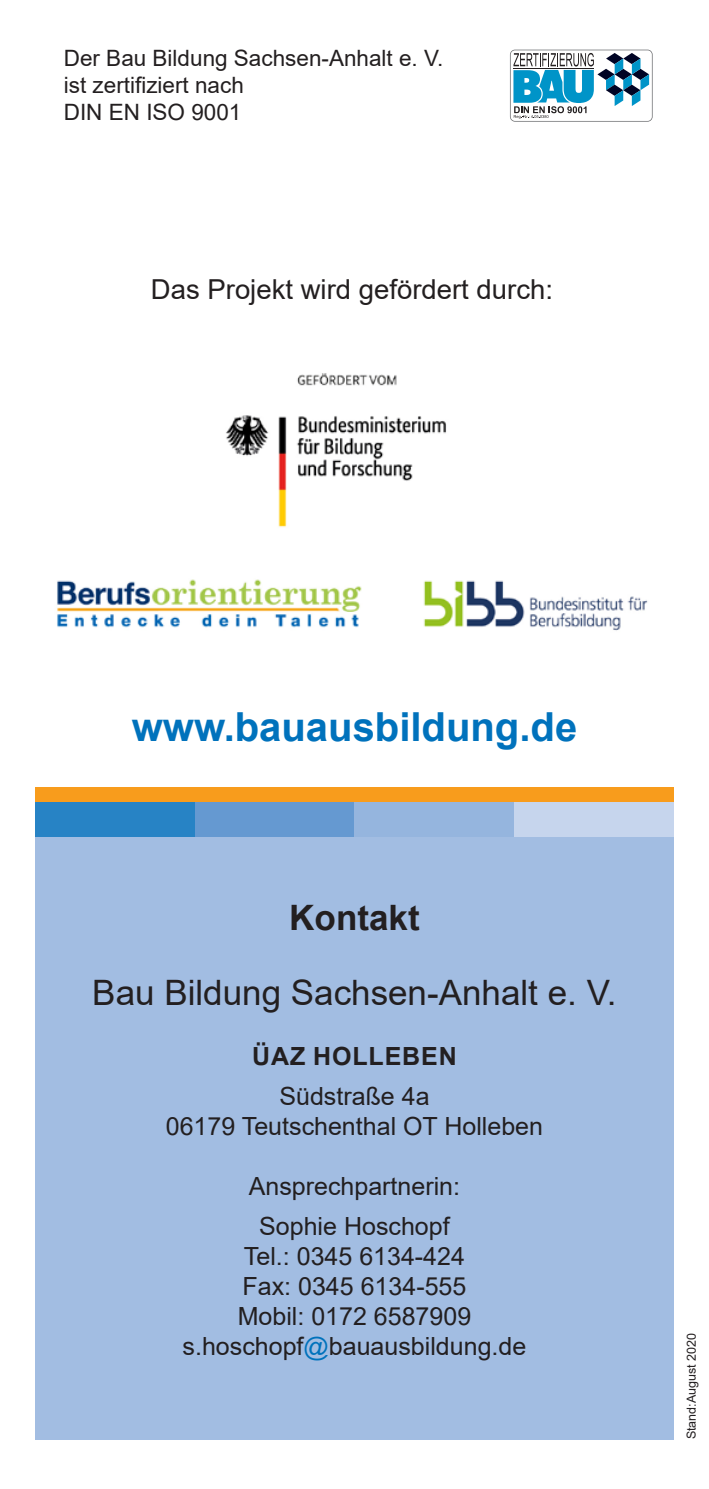
<style>
.page{position:relative;width:709px;height:1489px;background:#fff}
.page>*{position:absolute;margin:0;border:0;box-sizing:border-box;transform-origin:0 0}
.t1{font:700 40px "Arial";color:#0072bc}
.t2{font:35px "Arial";color:#231f20}
.t3{font:700 35px "Arial";color:#231f20}
.t4{font:27.5px "Arial";color:#231f20}
.t5{font:25px/30px "Arial";color:#231f20;text-align:center}
.t6{font:700 25px "Arial";letter-spacing:.035em;color:#231f20}
.t7{font:22.5px/27px "Arial";color:#231f20}
.t8{font:12.5px "Arial";color:#231f20}
.s1{color:#0072bc}
</style>
<div class="page">
<div style="left:35px;top:836px;width:638px;height:603px;background:#a2bde2"></div>
<div style="left:35px;top:801px;width:160px;height:35px;background:#2783c5"></div>
<div style="left:195px;top:801px;width:159px;height:35px;background:#6599d1"></div>
<div style="left:354px;top:801px;width:160px;height:35px;background:#95b5de"></div>
<div style="left:514px;top:801px;width:159px;height:35px;background:#c6d5ed"></div>
<div style="left:35px;top:787px;width:638px;height:14px;background:#f89c1c"></div>
<img style="left:226px;top:373px;width:220px;height:155px">
<img style="left:57px;top:579px;width:591px;height:52px">
<svg style="left:513px;top:53px;width:136px;height:66px"></svg>
<p class="t7" style="left:64px;top:44px;width:381px">Der Bau Bildung Sachsen-Anhalt e. V. ist zertifiziert nach<br>DIN EN ISO 9001</p>
<p class="t4" style="left:151px;top:271px;width:403px">Das Projekt wird gefördert durch:</p>
<h1 class="t1" style="left:132px;top:698px;width:447px">www.bauausbildung.de</h1>
<h2 class="t3" style="left:289px;top:892px;width:132px">Kontakt</h2>
<h2 class="t2" style="left:92px;top:968px;width:526px">Bau Bildung Sachsen-Anhalt e. V.</h2>
<p class="t6" style="left:252px;top:1038px;width:206px">ÜAZ HOLLEBEN</p>
<p class="t5" style="left:166px;top:1081px;width:379px">Südstraße 4a<br>06179 Teutschenthal OT Holleben</p>
<p class="t5" style="left:249px;top:1166px;width:213px;line-height:40px">Ansprechpartnerin:<br>Sophie Hoschopf</p>
<p class="t5" style="left:182px;top:1241px;width:345px">Tel.: 0345 6134-424<br>Fax: 0345 6134-555<br>Mobil: 0172 6587909 s.hoschopf<span class="s1">@</span>bauausbildung.de</p>
<p class="t8" style="left:682px;top:1439px;width:108px;rotate:-90deg">Stand:August 2020</p>
</div>
